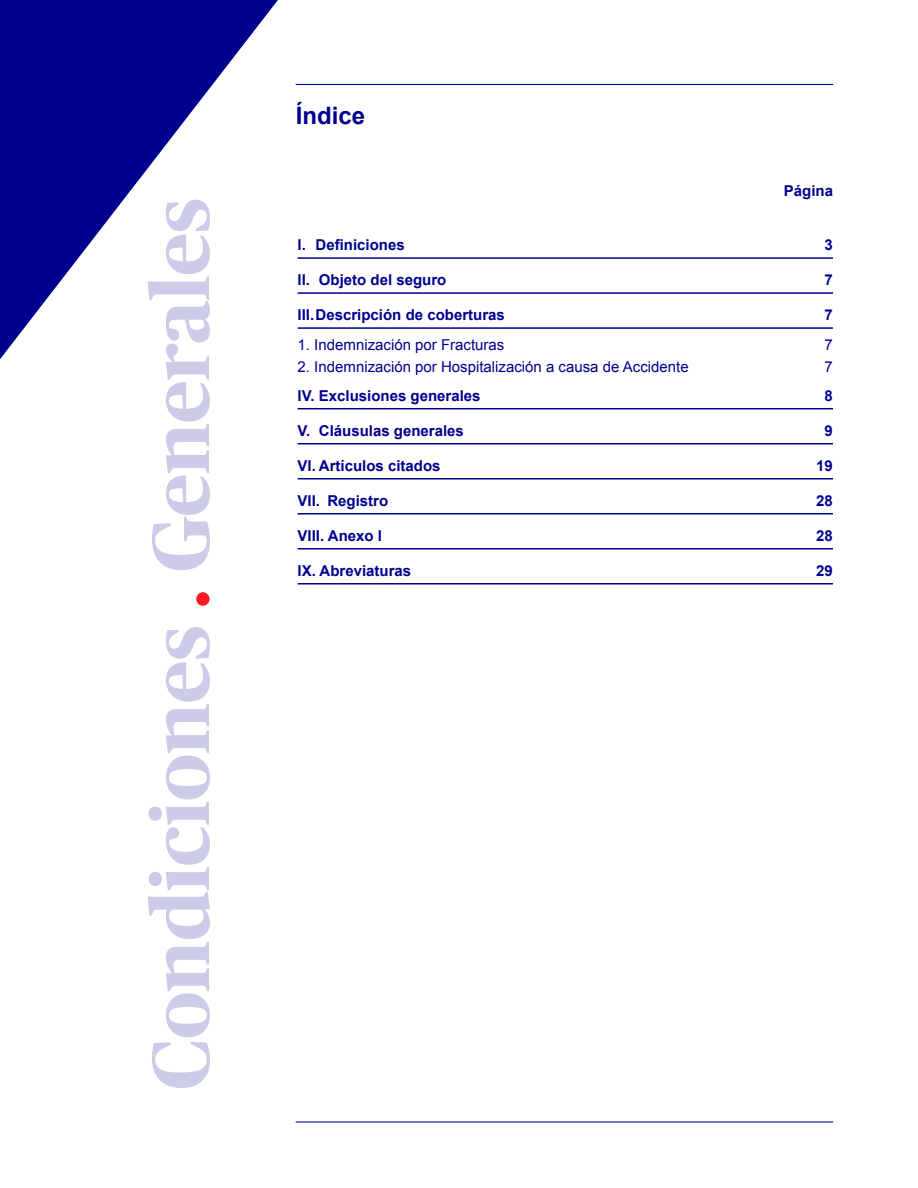
<style>
.page{position:relative;width:918px;height:1188px;background:#fff}
.page>*{position:absolute;margin:0;border:0;box-sizing:border-box;transform-origin:0 0}
.t1{font:700 81px "Publico Headline";color:#cccce9}
.t2{font:700 24px "Arial";color:#00008f}
.t3{font:700 15px "Arial";color:#00008f}
.t4{font:15px "Arial";color:#00008f}
.s1{color:#ff1721}
</style>
<div class="page">
<hr style="left:296px;top:1121px;width:537px;height:2px;background:#00008f">
<hr style="left:296px;top:84px;width:537px;height:1px;background:#00008f">
<svg style="left:0;top:0;width:296px;height:359px"></svg>
<hr style="left:298px;top:257px;width:535px;height:2px;background:#00008f">
<hr style="left:298px;top:292px;width:535px;height:2px;background:#00008f">
<hr style="left:298px;top:327px;width:535px;height:2px;background:#00008f">
<hr style="left:298px;top:408px;width:535px;height:1px;background:#00008f">
<hr style="left:298px;top:443px;width:535px;height:1px;background:#00008f">
<hr style="left:298px;top:478px;width:535px;height:2px;background:#00008f">
<hr style="left:298px;top:513px;width:535px;height:2px;background:#00008f">
<hr style="left:298px;top:548px;width:535px;height:2px;background:#00008f">
<hr style="left:298px;top:583px;width:535px;height:2px;background:#00008f">
<h1 class="t1" style="left:122px;top:1090px;width:894px;rotate:-90deg">Condiciones <span class="s1">.</span> Generales</h1>
<h2 class="t2" style="left:296px;top:100px;width:71px">Índice</h2>
<p class="t3" style="left:784px;top:181px;width:51px">Página</p>
<p class="t3" style="left:298px;top:235px;width:109px">I. Definiciones</p>
<p class="t3" style="left:825px;top:235px;width:10px">3</p>
<p class="t3" style="left:298px;top:270px;width:150px">II. Objeto del seguro</p>
<p class="t3" style="left:825px;top:270px;width:10px">7</p>
<p class="t3" style="left:298px;top:305px;width:209px">III. Descripción de coberturas</p>
<p class="t3" style="left:825px;top:305px;width:10px">7</p>
<p class="t4" style="left:298px;top:334px;width:208px">1. Indemnización por Fracturas</p>
<p class="t4" style="left:825px;top:334px;width:10px">7</p>
<p class="t4" style="left:298px;top:357px;width:393px">2. Indemnización por Hospitalización a causa de Accidente</p>
<p class="t4" style="left:825px;top:357px;width:10px">7</p>
<p class="t3" style="left:298px;top:386px;width:185px">IV. Exclusiones generales</p>
<p class="t3" style="left:825px;top:386px;width:10px">8</p>
<p class="t3" style="left:298px;top:421px;width:168px">V. Cláusulas generales</p>
<p class="t3" style="left:825px;top:421px;width:10px">9</p>
<p class="t3" style="left:298px;top:456px;width:144px">VI. Artículos citados</p>
<p class="t3" style="left:816px;top:456px;width:18px">19</p>
<p class="t3" style="left:298px;top:491px;width:92px">VII. Registro</p>
<p class="t3" style="left:816px;top:491px;width:18px">28</p>
<p class="t3" style="left:298px;top:526px;width:86px">VIII. Anexo I</p>
<p class="t3" style="left:816px;top:526px;width:18px">28</p>
<p class="t3" style="left:298px;top:561px;width:115px">IX. Abreviaturas</p>
<p class="t3" style="left:816px;top:561px;width:18px">29</p>
</div>
